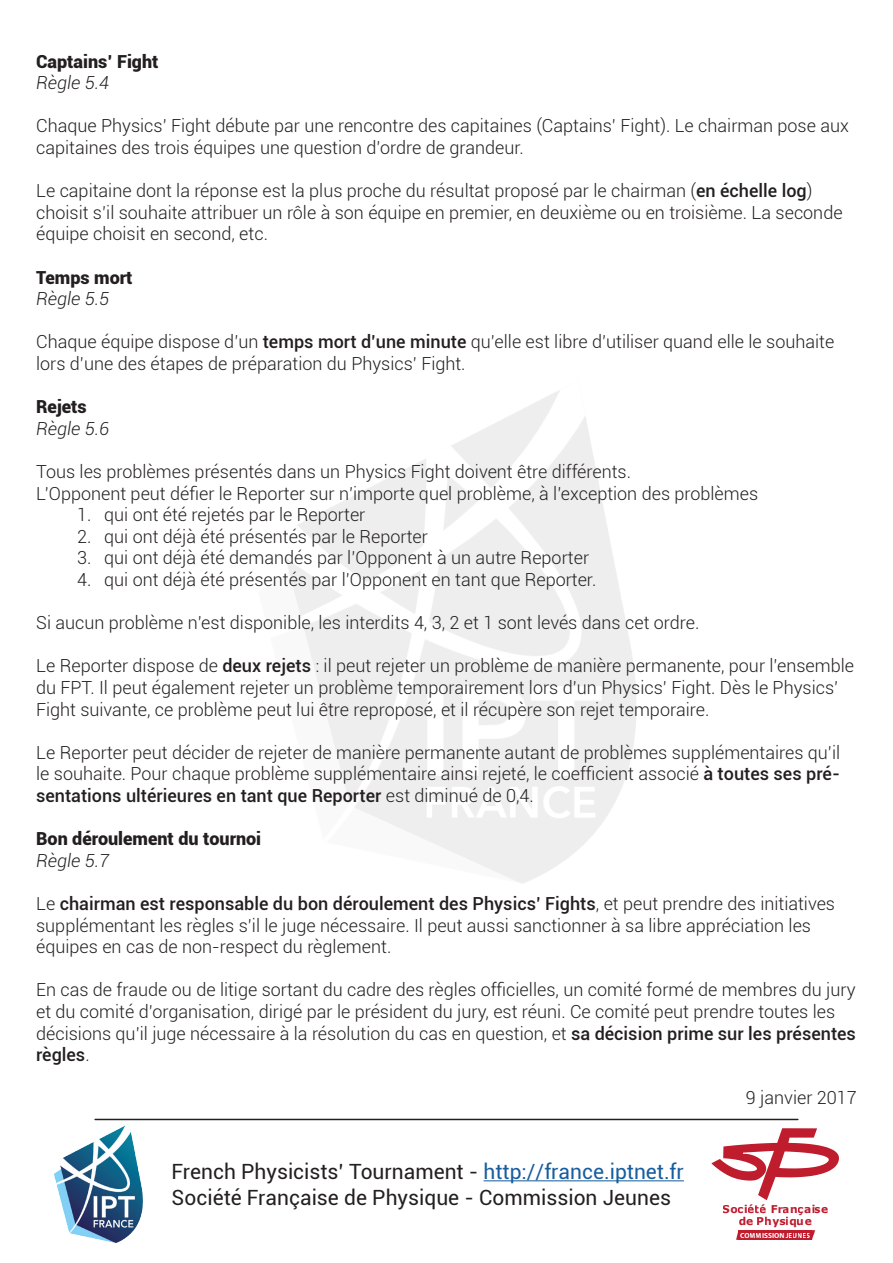
<style>
.page{position:relative;width:893px;height:1263px;background:#fff}
.page>*{position:absolute;margin:0;border:0;box-sizing:border-box;transform-origin:0 0}
.t1{font:21px/25.2px "Roboto";color:#231f20}
.t2{font:300 18px/21.6px "Roboto";color:#231f20}
.t3{font:900 18px "Roboto";color:#231f20}
.t4{font:italic 300 18px "Roboto";color:#231f20}
.t5{font:700 10.8px/11.9px "Verdana";color:#bf1c2e;text-align:center}
.t6{font:700 7.35px "Myriad Pro";color:#fff}
.s1{font-weight:500}
.s2{color:#175d9e}
</style>
<div class="page">
<img style="left:54px;top:1125px;width:89px;height:118px">
<div style="left:738px;top:1230px;width:74px;height:10px;background:#bf1c2e"></div>
<svg style="left:812px;top:1230px;width:3px;height:10px"></svg>
<svg style="left:736px;top:1232px;width:2px;height:8px"></svg>
<svg style="left:711px;top:1128px;width:128px;height:72px"></svg>
<hr style="left:484px;top:1180px;width:200px;height:1px;background:#175d9e">
<hr style="left:95px;top:1119px;width:703px;height:1px;background:#231f20">
<p class="t3" style="left:36px;top:48px;width:124px">Captains’ Fight</p>
<p class="t4" style="left:36px;top:70px;width:75px">Règle 5.4</p>
<p class="t2" style="left:36px;top:115px;width:814px">Chaque Physics’ Fight débute par une rencontre des capitaines (Captains’ Fight). Le chairman pose aux capitaines des trois équipes une question d’ordre de grandeur.</p>
<p class="t2" style="left:36px;top:179px;width:808px">Le capitaine dont la réponse est la plus proche du résultat proposé par le chairman (<span class="s1">en échelle log</span>) choisit s’il souhaite attribuer un rôle à son équipe en premier, en deuxième ou en troisième. La seconde équipe choisit en second, etc.</p>
<p class="t3" style="left:36px;top:264px;width:98px">Temps mort</p>
<p class="t4" style="left:36px;top:286px;width:75px">Règle 5.5</p>
<p class="t2" style="left:36px;top:331px;width:800px">Chaque équipe dispose d’un <span class="s1">temps mort d’une minute</span> qu’elle est libre d’utiliser quand elle le souhaite lors d’une des étapes de préparation du Physics’ Fight.</p>
<p class="t3" style="left:36px;top:394px;width:52px">Rejets</p>
<p class="t4" style="left:36px;top:416px;width:75px">Règle 5.6</p>
<p class="t2" style="left:36px;top:460px;width:724px">Tous les problèmes présentés dans un Physics Fight doivent être différents.<br>L’Opponent peut défier le Reporter sur n’importe quel problème, à l’exception des problèmes</p>
<p class="t2" style="left:77px;top:503px;width:290px">1. qui ont été rejetés par le Reporter</p>
<p class="t2" style="left:77px;top:525px;width:352px">2. qui ont déjà été présentés par le Reporter</p>
<p class="t2" style="left:77px;top:547px;width:513px">3. qui ont déjà été demandés par l’Opponent à un autre Reporter</p>
<p class="t2" style="left:77px;top:568px;width:521px">4. qui ont déjà été présentés par l’Opponent en tant que Reporter.</p>
<p class="t2" style="left:36px;top:611px;width:665px">Si aucun problème n’est disponible, les interdits 4, 3, 2 et 1 sont levés dans cet ordre.</p>
<p class="t2" style="left:36px;top:655px;width:820px">Le Reporter dispose de <span class="s1">deux rejets</span> : il peut rejeter un problème de manière permanente, pour l’ensemble du FPT. Il peut également rejeter un problème temporairement lors d’un Physics’ Fight. Dès le Physics’<br>Fight suivante, ce problème peut lui être reproposé, et il récupère son rejet temporaire.</p>
<p class="t2" style="left:36px;top:741px;width:806px;text-align:justify">Le Reporter peut décider de rejeter de manière permanente autant de problèmes supplémentaires qu’il le souhaite. Pour chaque problème supplémentaire ainsi rejeté, le coefficient associé <span class="s1">à toutes ses pré&shy;sentations ultérieures en tant que Reporter</span> est diminué de 0,4.</p>
<p class="t3" style="left:36px;top:826px;width:227px">Bon déroulement du tournoi</p>
<p class="t4" style="left:36px;top:848px;width:75px">Règle 5.7</p>
<p class="t2" style="left:36px;top:892px;width:800px">Le <span class="s1">chairman est responsable du bon déroulement des Physics’ Fights</span>, et peut prendre des initiatives supplémentant les règles s’il le juge nécessaire. Il peut aussi sanctionner à sa libre appréciation les équipes en cas de non-respect du règlement.</p>
<p class="t2" style="left:36px;top:979px;width:821px">En cas de fraude ou de litige sortant du cadre des règles officielles, un comité formé de membres du jury et du comité d’organisation, dirigé par le président du jury, est réuni. Ce comité peut prendre toutes les décisions qu’il juge nécessaire à la résolution du cas en question, et <span class="s1">sa décision prime sur les présentes règles</span>.</p>
<p class="t2" style="left:746px;top:1087px;width:112px">9 janvier 2017</p>
<p class="t1" style="left:172px;top:1158px;width:514px">French Physicists’ Tournament - <span class="s2">http://france.iptnet.fr<br></span>Société Française de Physique - Commission Jeunes</p>
<p class="t5" style="left:723px;top:1203px;width:107px">Société Française de Physique</p>
<p class="t6" style="left:740px;top:1230px;width:72px">COMMISSION JEUNES</p>
</div>
